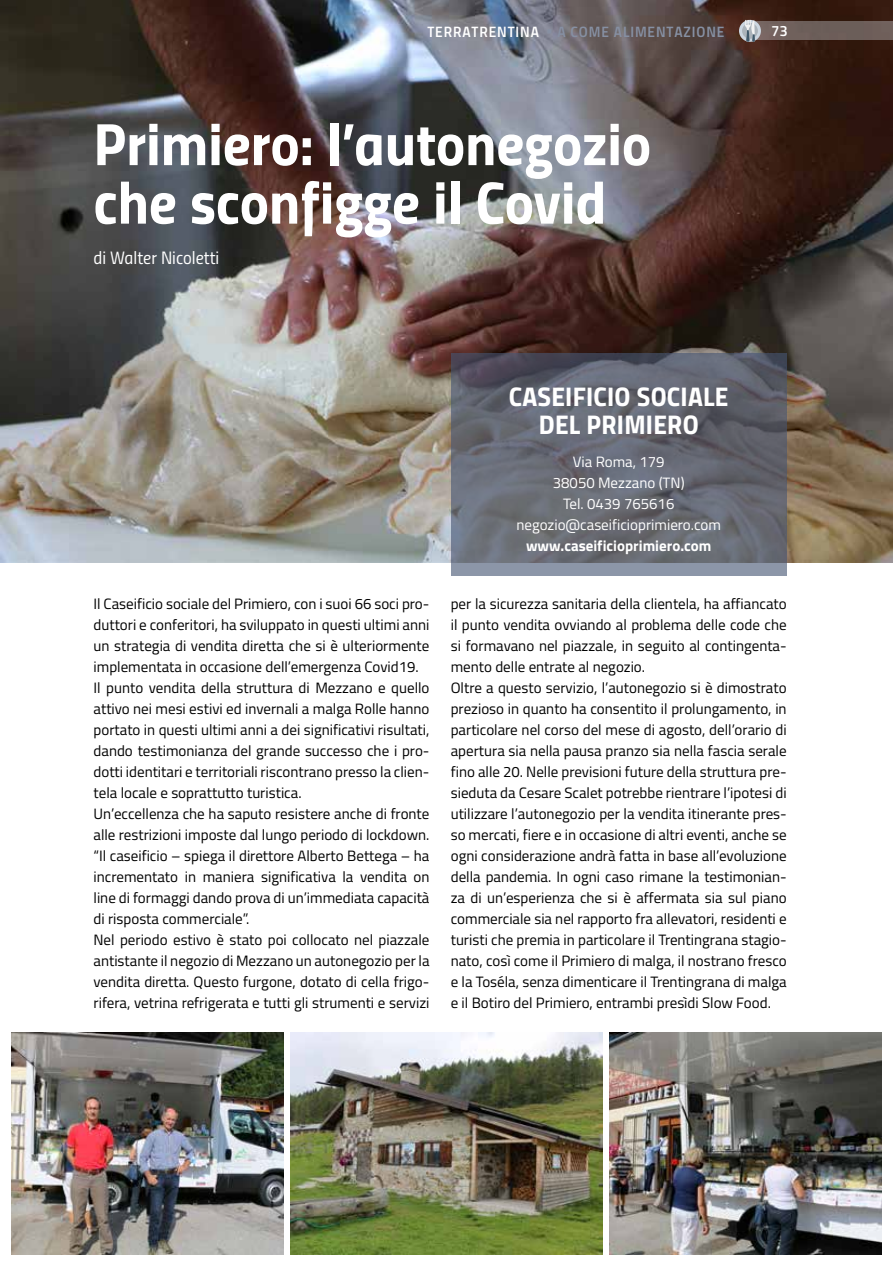
<style>
.page{position:relative;width:893px;height:1263px;background:#fff}
.page>*{position:absolute;margin:0;border:0;box-sizing:border-box;transform-origin:0 0}
.t1{font:60px/58.5px "Titillium Bold Upright";color:#fff}
.t2{font:27px/28.5px "Titillium Bold Upright";letter-spacing:.01em;color:#fff;text-align:center}
.t3{font:18px "Titillium Regular Upright";color:#fff}
.t4{font:15px/21px "Titillium";color:#000}
.t5{font:15px/21px "Titillium";color:#fff;text-align:center}
.t6{font:15px "Titillium Semibold Upright";letter-spacing:.06em;color:#8690a3}
.t7{font:700 15px "Titillium";color:#fff}
.t8{font:15px "Titillium Semibold Upright";color:#fff}
.s1{color:#fff}
</style>
<div class="page">
<img style="left:0;top:0;width:893px;height:562px">
<svg style="left:451px;top:354px;width:336px;height:222px;background:#666974"></svg>
<div style="left:748px;top:22px;width:145px;height:18px;background:#6d5f5a"></div>
<svg style="left:739px;top:20px;width:22px;height:22px"></svg>
<div style="left:742px;top:23px;width:16px;height:16px;background:#abb3ba;border-radius:50%"></div>
<svg style="left:745px;top:20px;width:10px;height:22px"></svg>
<img style="left:610px;top:1032px;width:272px;height:222px">
<img style="left:290px;top:1032px;width:313px;height:222px">
<img style="left:11px;top:1032px;width:272px;height:222px">
<p class="t6" style="left:427px;top:20px;width:299px"><span class="s1">TERRATRENTINA</span> • A COME ALIMENTAZIONE</p>
<p class="t8" style="left:771px;top:20px;width:18px">73</p>
<h1 class="t1" style="left:94px;top:111px;width:559px">Primiero: l’autonegozio che sconfigge il Covid</h1>
<p class="t3" style="left:94px;top:244px;width:127px">di Walter Nicoletti</p>
<p class="t4" style="left:94px;top:592px;width:337px">Il Caseificio sociale del Primiero, con i suoi 66 soci pro&shy;duttori e conferitori, ha sviluppato in questi ultimi anni un strategia di vendita diretta che si è ulteriormente implementata in occasione dell’emergenza Covid19.<br>Il punto vendita della struttura di Mezzano e quello attivo nei mesi estivi ed invernali a malga Rolle hanno portato in questi ultimi anni a dei significativi risultati, dando testimonianza del grande successo che i pro&shy;dotti identitari e territoriali riscontrano presso la clien&shy;tela locale e soprattutto turistica.<br>Un’eccellenza che ha saputo resistere anche di fronte alle restrizioni imposte dal lungo periodo di lockdown. “Il caseificio – spiega il direttore Alberto Bettega – ha incrementato in maniera significativa la vendita on line di formaggi dando prova di un’immediata capacità di risposta commerciale”.<br>Nel periodo estivo è stato poi collocato nel piazzale antistante il negozio di Mezzano un autonegozio per la vendita diretta. Questo furgone, dotato di cella frigo&shy;rifera, vetrina refrigerata e tutti gli strumenti e servizi</p>
<h2 class="t2" style="left:509px;top:380px;width:221px">CASEIFICIO SOCIALE<br>DEL PRIMIERO</h2>
<p class="t5" style="left:516px;top:451px;width:206px">Via Roma, 179<br>38050 Mezzano (TN)<br>Tel. 0439 765616 negozio@caseificioprimiero.com</p>
<p class="t7" style="left:526px;top:534px;width:187px">www.caseificioprimiero.com</p>
<p class="t4" style="left:451px;top:592px;width:337px">per la sicurezza sanitaria della clientela, ha affiancato il punto vendita ovviando al problema delle code che si formavano nel piazzale, in seguito al contingenta&shy;mento delle entrate al negozio.<br>Oltre a questo servizio, l’autonegozio si è dimostrato prezioso in quanto ha consentito il prolungamento, in particolare nel corso del mese di agosto, dell’orario di apertura sia nella pausa pranzo sia nella fascia serale fino alle 20. Nelle previsioni future della struttura pre&shy;sieduta da Cesare Scalet potrebbe rientrare l’ipotesi di utilizzare l’autonegozio per la vendita itinerante pres&shy;so mercati, fiere e in occasione di altri eventi, anche se ogni considerazione andrà fatta in base all’evoluzione della pandemia. In ogni caso rimane la testimonian&shy;za di un’esperienza che si è affermata sia sul piano commerciale sia nel rapporto fra allevatori, residenti e turisti che premia in particolare il Trentingrana stagio&shy;nato, così come il Primiero di malga, il nostrano fresco e la Toséla, senza dimenticare il Trentingrana di malga e il Botiro del Primiero, entrambi presìdi Slow Food.</p>
</div>
